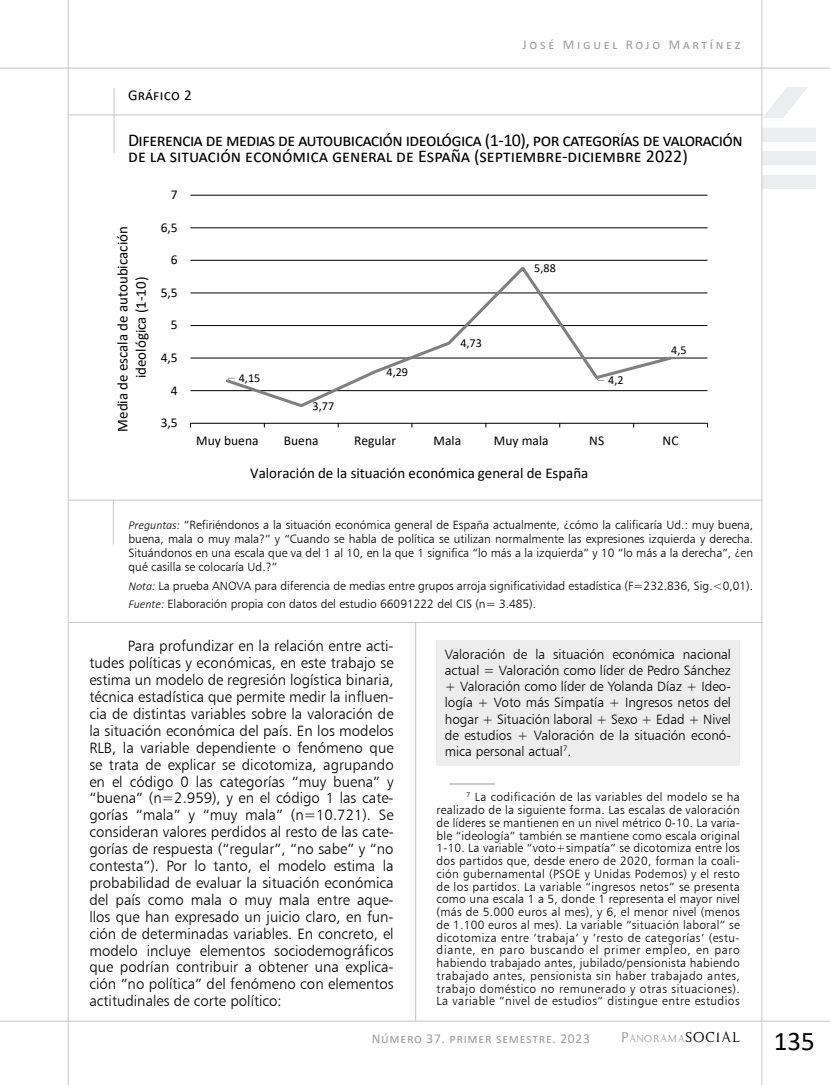
<style>
.page{position:relative;width:830px;height:1085px;background:#fff}
.page>*{position:absolute;margin:0;border:0;box-sizing:border-box;transform-origin:0 0}
.t1{font:27px "Calibri";color:#000}
.t2{font:18px/16.5px "Calibri";letter-spacing:-.03em;color:#000}
.t3{font:15px/17px "Humanist 777 BT Light B";color:#000;text-align:justify}
.t4{font:15px/18.1px "Calibri";color:#000;text-align:center}
.t5{font:15px "Calibri";letter-spacing:.025em;color:#000}
.t6{font:13.5px/16.2px "Humanist 777 BT Light B";color:#000;text-align:justify}
.t7{font:13.5px "Calibri";color:#000}
.t8{font:13.5px "Calibri";letter-spacing:.05em;color:#9d9d9c}
.t9{font:13.5px "Calibri";letter-spacing:.2em;color:#9d9d9c}
.t10{font:12.15px "Calibri";color:#000}
.t11{font:12px/12.8px "Humanist 777 BT Light B";color:#000;text-align:justify}
.t12{font:11.55px "Kopy Katt Kut";letter-spacing:.07em;color:#9d9d9c}
.s1{font-family:"Calibri";font-weight:300;font-style:italic}
.s2{font-size:16.5px}
.s3{font-size:16.5px;color:#000}
</style>
<div class="page">
<svg style="left:762px;top:87px;width:45px;height:31px"></svg>
<div style="left:762px;top:128px;width:53px;height:13px;background:#ecedef"></div>
<div style="left:762px;top:151px;width:53px;height:14px;background:#ecedef"></div>
<div style="left:762px;top:175px;width:53px;height:14px;background:#ecedef"></div>
<hr style="left:761px;top:0;width:1px;height:1084px;background:#c6c6c6">
<hr style="left:0;top:68px;width:829px;height:1px;background:#c6c6c6">
<hr style="left:68px;top:0;width:1px;height:1084px;background:#c6c6c6">
<hr style="left:0;top:1020px;width:829px;height:1px;background:#c6c6c6">
<hr style="left:415px;top:622px;width:1px;height:398px;background:#c6c6c6">
<hr style="left:449px;top:783px;width:46px;height:1px;background:#9d9d9c">
<hr style="left:190px;top:390px;width:517px;height:1px;background:#000">
<hr style="left:190px;top:357px;width:517px;height:1px;background:#000">
<hr style="left:190px;top:325px;width:517px;height:1px;background:#000">
<hr style="left:190px;top:292px;width:517px;height:1px;background:#000">
<hr style="left:190px;top:260px;width:517px;height:1px;background:#000">
<hr style="left:190px;top:227px;width:517px;height:1px;background:#000">
<hr style="left:190px;top:195px;width:517px;height:1px;background:#000">
<hr style="left:190px;top:422px;width:517px;height:2px;background:#000">
<svg style="left:223px;top:266px;width:451px;height:141px"></svg>
<svg style="left:226px;top:377px;width:10px;height:5px"></svg>
<svg style="left:595px;top:376px;width:10px;height:5px"></svg>
<hr style="left:113px;top:500px;width:1px;height:44px;background:#c6c6c6">
<hr style="left:69px;top:499px;width:692px;height:1px;background:#c6c6c6">
<hr style="left:69px;top:114px;width:693px;height:1px;background:#c6c6c6">
<hr style="left:113px;top:88px;width:1px;height:65px;background:#c6c6c6">
<hr style="left:69px;top:622px;width:692px;height:1px;background:#c6c6c6">
<div style="left:436px;top:639px;width:303px;height:126px;background:#ededed"></div>
<p class="t9" style="left:522px;top:36px;width:219px">José Miguel Rojo Martínez</p>
<p class="t5" style="left:128px;top:84px;width:65px">Gráfico 2</p>
<h2 class="t2" style="left:128px;top:131px;width:616px">Diferencia de medias de autoubicación ideológica (1-10), por categorías de valoración de la situación económica general de España (septiembre-diciembre 2022)</h2>
<p class="t4" style="left:113px;top:431px;width:207px;rotate:-90deg">Media de escala de autoubicación ideológica (1-10)</p>
<p class="t7" style="left:171px;top:185px;width:8px">7</p>
<p class="t7" style="left:161px;top:218px;width:19px">6,5</p>
<p class="t7" style="left:171px;top:250px;width:8px">6</p>
<p class="t7" style="left:161px;top:283px;width:19px">5,5</p>
<p class="t7" style="left:171px;top:315px;width:8px">5</p>
<p class="t7" style="left:161px;top:348px;width:19px">4,5</p>
<p class="t7" style="left:171px;top:380px;width:8px">4</p>
<p class="t7" style="left:161px;top:413px;width:19px">3,5</p>
<p class="t10" style="left:238px;top:370px;width:23px">4,15</p>
<p class="t10" style="left:312px;top:397px;width:23px">3,77</p>
<p class="t10" style="left:386px;top:363px;width:23px">4,29</p>
<p class="t10" style="left:460px;top:334px;width:23px">4,73</p>
<p class="t10" style="left:534px;top:260px;width:23px">5,88</p>
<p class="t10" style="left:608px;top:372px;width:17px">4,2</p>
<p class="t10" style="left:671px;top:341px;width:17px">4,5</p>
<p class="t7" style="left:196px;top:431px;width:64px">Muy buena</p>
<p class="t7" style="left:284px;top:431px;width:36px">Buena</p>
<p class="t7" style="left:354px;top:431px;width:43px">Regular</p>
<p class="t7" style="left:433px;top:431px;width:29px">Mala</p>
<p class="t7" style="left:493px;top:431px;width:56px">Muy mala</p>
<p class="t7" style="left:589px;top:431px;width:16px">NS</p>
<p class="t7" style="left:662px;top:431px;width:17px">NC</p>
<p class="t4" style="left:250px;top:463px;width:339px">Valoración de la situación económica general de España</p>
<p class="t11" style="left:128px;top:517px;width:626px;line-height:14.2px"><span class="s1">Preguntas:</span> “Refiriéndonos a la situación económica general de España actualmente, ¿cómo la calificaría Ud.: muy buena, buena, mala o muy mala?” y “Cuando se habla de política se utilizan normalmente las expresiones izquierda y derecha.<br>Situándonos en una escala que va del 1 al 10, en la que 1 significa “lo más a la izquierda” y 10 “lo más a la derecha”, ¿en qué casilla se colocaría Ud.?”</p>
<p class="t11" style="left:128px;top:576px;width:626px;line-height:18.5px"><span class="s1">Nota:</span> La prueba ANOVA para diferencia de medias entre grupos arroja significatividad estadística (F=232.836, Sig.&lt;0,01).<br><span class="s1">Fuente:</span> Elaboración propia con datos del estudio 66091222 del CIS (n= 3.485).</p>
<p class="t3" style="left:89px;top:637px;width:306px;text-indent:38px">Para profundizar en la relación entre acti&shy;tudes políticas y económicas, en este trabajo se estima un modelo de regresión logística binaria, técnica estadística que permite medir la influen&shy;cia de distintas variables sobre la valoración de la situación económica del país. En los modelos RLB, la variable dependiente o fenómeno que se trata de explicar se dicotomiza, agrupando en el código 0 las categorías “muy buena” y “buena” (n=2.959), y en el código 1 las cate&shy;gorías “mala” y “muy mala” (n=10.721). Se consideran valores perdidos al resto de las cate&shy;gorías de respuesta (“regular”, “no sabe” y “no contesta”). Por lo tanto, el modelo estima la probabilidad de evaluar la situación económica del país como mala o muy mala entre aque&shy;llos que han expresado un juicio claro, en fun&shy;ción de determinadas variables. En concreto, el modelo incluye elementos sociodemográficos que podrían contribuir a obtener una explica&shy;ción “no política” del fenómeno con elementos actitudinales de corte político:</p>
<p class="t6" style="left:444px;top:645px;width:287px">Valoración de la situación económica nacional actual = Valoración como líder de Pedro Sánchez + Valoración como líder de Yolanda Díaz + Ideo&shy;logía + Voto más Simpatía + Ingresos netos del hogar + Situación laboral + Sexo + Edad + Nivel de estudios + Valoración de la situación econó&shy;mica personal actual<sup>7</sup>.</p>
<p class="t11" style="left:436px;top:790px;width:305px;text-indent:30px"><sup>7</sup> La codificación de las variables del modelo se ha realizado de la siguiente forma. Las escalas de valoración de líderes se mantienen en un nivel métrico 0-10. La varia&shy;ble “ideología” también se mantiene como escala original 1-10. La variable “voto+simpatía” se dicotomiza entre los dos partidos que, desde enero de 2020, forman la coali&shy;ción gubernamental (PSOE y Unidas Podemos) y el resto de los partidos. La variable “ingresos netos” se presenta como una escala 1 a 5, donde 1 representa el mayor nivel (más de 5.000 euros al mes), y 6, el menor nivel (menos de 1.100 euros al mes). La variable “situación laboral” se dicotomiza entre ‘trabaja’ y ‘resto de categorías’ (estu&shy;diante, en paro buscando el primer empleo, en paro habiendo trabajado antes, jubilado/pensionista habiendo trabajado antes, pensionista sin haber trabajado antes, trabajo doméstico no remunerado y otras situaciones).<br>La variable “nivel de estudios” distingue entre estudios</p>
<p class="t8" style="left:371px;top:1029px;width:219px">Número 37. primer semestre. 2023</p>
<p class="t12" style="left:620px;top:1030px;width:120px"><span class="s2">P</span>ANORAMA<span class="s3">SOCIAL</span></p>
<h1 class="t1" style="left:773px;top:1021px;width:43px">135</h1>
</div>
